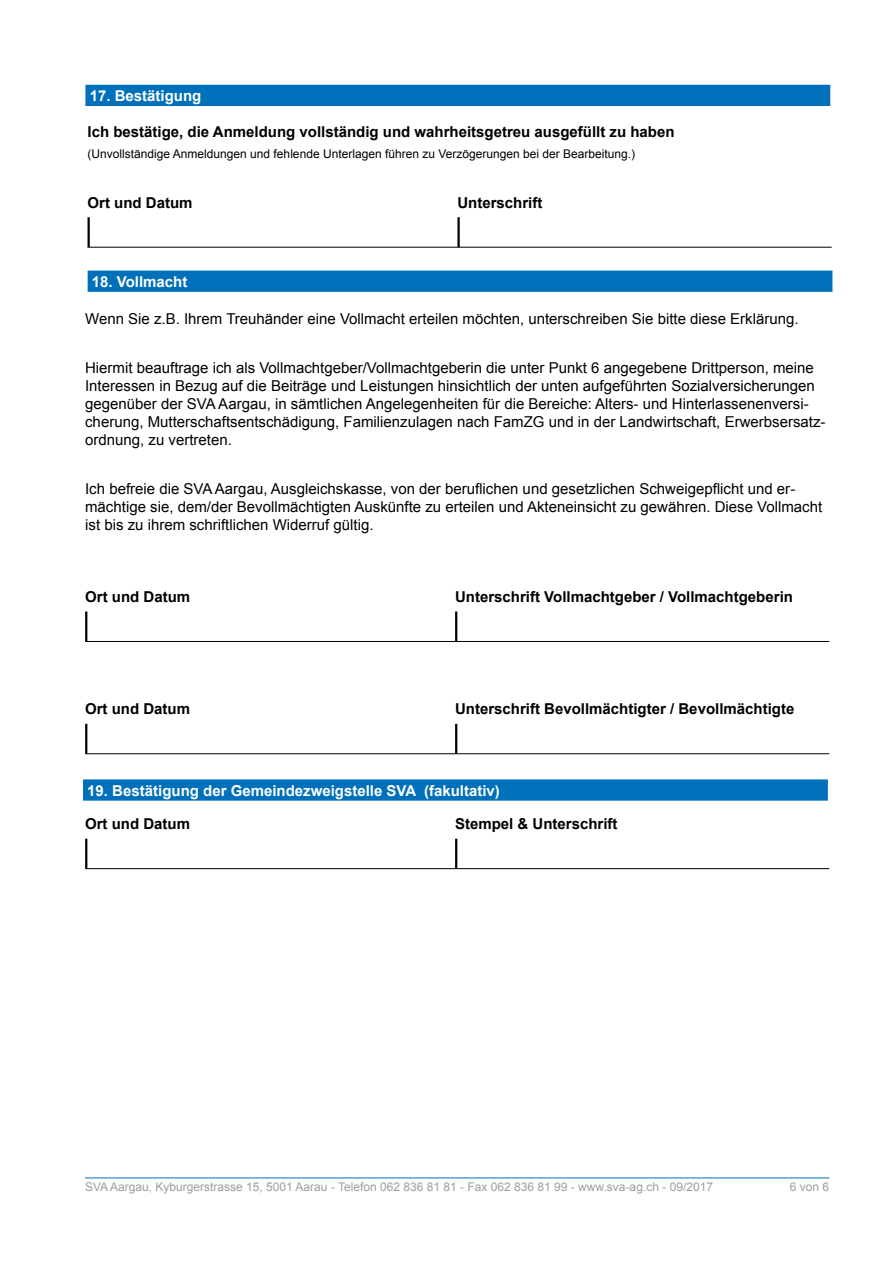
<style>
.page{position:relative;width:893px;height:1263px;background:#fff}
.page>*{position:absolute;margin:0;border:0;box-sizing:border-box;transform-origin:0 0}
.t1{font:15px/18px "Arial";color:#000}
.t2{font:700 15px "Arial";color:#000}
.t3{font:700 15px "Arial";color:#fff}
.t4{font:12px "Arial";color:#9d9d9c}
.t5{font:12px "Arial";color:#000}
</style>
<div class="page">
<hr style="left:85px;top:1177px;width:744px;height:1px;background:#0070ba">
<div style="left:85px;top:85px;width:745px;height:21px;background:#0070ba"></div>
<hr style="left:88px;top:247px;width:744px;height:1px;background:#000">
<hr style="left:88px;top:217px;width:2px;height:30px;background:#000">
<hr style="left:457px;top:217px;width:3px;height:30px;background:#000">
<div style="left:88px;top:271px;width:744px;height:21px;background:#0070ba"></div>
<div style="left:83px;top:779px;width:745px;height:22px;background:#0070ba"></div>
<hr style="left:85px;top:641px;width:744px;height:1px;background:#000">
<hr style="left:85px;top:753px;width:744px;height:1px;background:#000">
<hr style="left:85px;top:611px;width:2px;height:30px;background:#000">
<hr style="left:455px;top:611px;width:2px;height:30px;background:#000">
<hr style="left:85px;top:724px;width:2px;height:29px;background:#000">
<hr style="left:455px;top:724px;width:2px;height:29px;background:#000">
<hr style="left:85px;top:868px;width:744px;height:1px;background:#000">
<hr style="left:85px;top:839px;width:2px;height:29px;background:#000">
<hr style="left:455px;top:839px;width:2px;height:29px;background:#000">
<p class="t3" style="left:90px;top:86px;width:113px">17. Bestätigung</p>
<p class="t2" style="left:88px;top:122px;width:589px">Ich bestätige, die Anmeldung vollständig und wahrheitsgetreu ausgefüllt zu haben</p>
<p class="t5" style="left:88px;top:146px;width:549px">(Unvollständige Anmeldungen und fehlende Unterlagen führen zu Verzögerungen bei der Bearbeitung.)</p>
<p class="t2" style="left:88px;top:193px;width:106px">Ort und Datum</p>
<p class="t2" style="left:457px;top:193px;width:87px">Unterschrift</p>
<p class="t3" style="left:92px;top:271px;width:97px">18. Vollmacht</p>
<p class="t1" style="left:85px;top:310px;width:715px">Wenn Sie z.B. Ihrem Treuhänder eine Vollmacht erteilen möchten, unterschreiben Sie bitte diese Erklärung.</p>
<p class="t1" style="left:85px;top:359px;width:742px">Hiermit beauftrage ich als Vollmachtgeber/Vollmachtgeberin die unter Punkt 6 angegebene Drittperson, meine Interessen in Bezug auf die Beiträge und Leistungen hinsichtlich der unten aufgeführten Sozialversicherungen gegenüber der SVA Aargau, in sämtlichen Angelegenheiten für die Bereiche: Alters- und Hinterlassenenversi&shy;cherung, Mutterschaftsentschädigung, Familienzulagen nach FamZG und in der Landwirtschaft, Erwerbsersatz&shy;ordnung, zu vertreten.</p>
<p class="t1" style="left:85px;top:480px;width:739px">Ich befreie die SVA Aargau, Ausgleichskasse, von der beruflichen und gesetzlichen Schweigepflicht und er&shy;mächtige sie, dem/der Bevollmächtigten Auskünfte zu erteilen und Akteneinsicht zu gewähren. Diese Vollmacht ist bis zu ihrem schriftlichen Widerruf gültig.</p>
<p class="t2" style="left:85px;top:587px;width:106px">Ort und Datum</p>
<p class="t2" style="left:455px;top:587px;width:339px">Unterschrift Vollmachtgeber / Vollmachtgeberin</p>
<p class="t2" style="left:85px;top:699px;width:106px">Ort und Datum</p>
<p class="t2" style="left:455px;top:699px;width:341px">Unterschrift Bevollmächtigter / Bevollmächtigte</p>
<p class="t3" style="left:87px;top:780px;width:414px">19. Bestätigung der Gemeindezweigstelle SVA (fakultativ)</p>
<p class="t2" style="left:85px;top:814px;width:106px">Ort und Datum</p>
<p class="t2" style="left:455px;top:814px;width:164px">Stempel &amp; Unterschrift</p>
<p class="t4" style="left:85px;top:1179px;width:629px">SVA Aargau, Kyburgerstrasse 15, 5001 Aarau - Telefon 062 836 81 81 - Fax 062 836 81 99 - www.sva-ag.ch - 09/2017</p>
<p class="t4" style="left:790px;top:1179px;width:41px">6 von 6</p>
</div>
